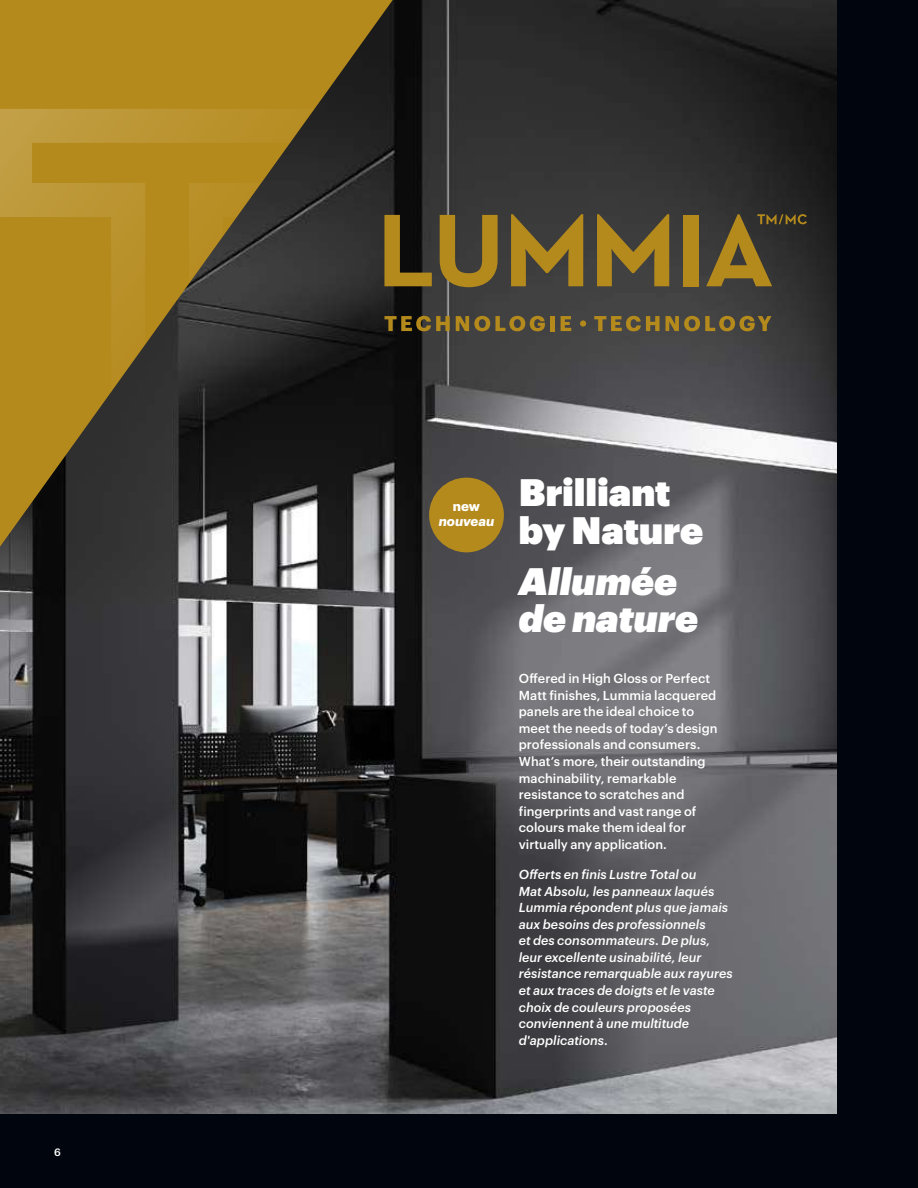
<style>
.page{position:relative;width:918px;height:1188px;background:#01060e}
.page>*{position:absolute;margin:0;border:0;box-sizing:border-box;transform-origin:0 0}
.t1{font:37.5px/37.5px "Graphik Super";letter-spacing:-.005em;color:#fff}
.t2{font:italic 37.5px/37.5px "Graphik Super";color:#fff}
.t3{font:italic 700 13.2px "Graphik";color:#fff}
.t4{font:700 13.2px "Graphik";color:#fff}
.t5{font:italic 500 12.75px/16.6px "Graphik";color:#fff}
.t6{font:500 12.75px/16.5px "Graphik";letter-spacing:.005em;color:#fff}
.t7{font:500 10.5px "Graphik";color:#fff}
</style>
<div class="page">
<img style="left:0;top:0;width:837px;height:1114px">
<div style="left:683px;top:215px;width:16px;height:71px;background:#b58a1c"></div>
<svg style="left:511px;top:214px;width:72px;height:72px;background:#7e672a"></svg>
<svg style="left:597px;top:214px;width:72px;height:72px;background:#7f672b"></svg>
<svg style="left:440px;top:215px;width:58px;height:72px;background:#7f6729"></svg>
<svg style="left:393px;top:215px;width:39px;height:71px"></svg>
<svg style="left:393px;top:316px;width:57px;height:15px"></svg>
<svg style="left:456px;top:316px;width:89px;height:15px"></svg>
<div style="left:550px;top:316px;width:5px;height:15px;background:#b58a1c"></div>
<svg style="left:561px;top:316px;width:10px;height:15px"></svg>
<div style="left:580px;top:320px;width:6px;height:7px;background:#b58a1c;border-radius:50%"></div>
<svg style="left:594px;top:316px;width:66px;height:15px"></svg>
<svg style="left:666px;top:316px;width:105px;height:15px;background:#79642f"></svg>
<svg style="left:706px;top:214px;width:101px;height:72px;background:#594c2b"></svg>
<svg style="left:0;top:0;width:393px;height:547px;background:#615127"></svg>
<svg style="left:0;top:109px;width:314px;height:282px;background:#8d7029"></svg>
<div style="left:429px;top:478px;width:75px;height:74px;background:#b58a1c;border-radius:50%"></div>
<hr style="left:917px;top:108px;width:1px;height:1080px;background:#fff">
<p class="t7" style="left:54px;top:1144px;width:8px">6</p>
<p class="t4" style="left:453px;top:496px;width:29px">new</p>
<p class="t3" style="left:439px;top:511px;width:57px">nouveau</p>
<h1 class="t1" style="left:519px;top:470px;width:186px">Brilliant by Nature</h1>
<h1 class="t2" style="left:519px;top:559px;width:181px">Allumée de nature</h1>
<p class="t6" style="left:519px;top:669px;width:200px">Offered in High Gloss or Perfect<br>Matt finishes, Lummia lacquered panels are the ideal choice to meet the needs of today’s design professionals and consumers.<br>What’s more, their outstanding machinability, remarkable resistance to scratches and fingerprints and vast range of colours make them ideal for virtually any application.</p>
<p class="t5" style="left:519px;top:865px;width:216px">Offerts en finis Lustre Total ou<br>Mat Absolu, les panneaux laqués<br>Lummia répondent plus que jamais aux besoins des professionnels<br>et des consommateurs. De plus, leur excellente usinabilité, leur résistance remarquable aux rayures et aux traces de doigts et le vaste choix de couleurs proposées conviennent à une multitude d'applications.</p>
</div>
